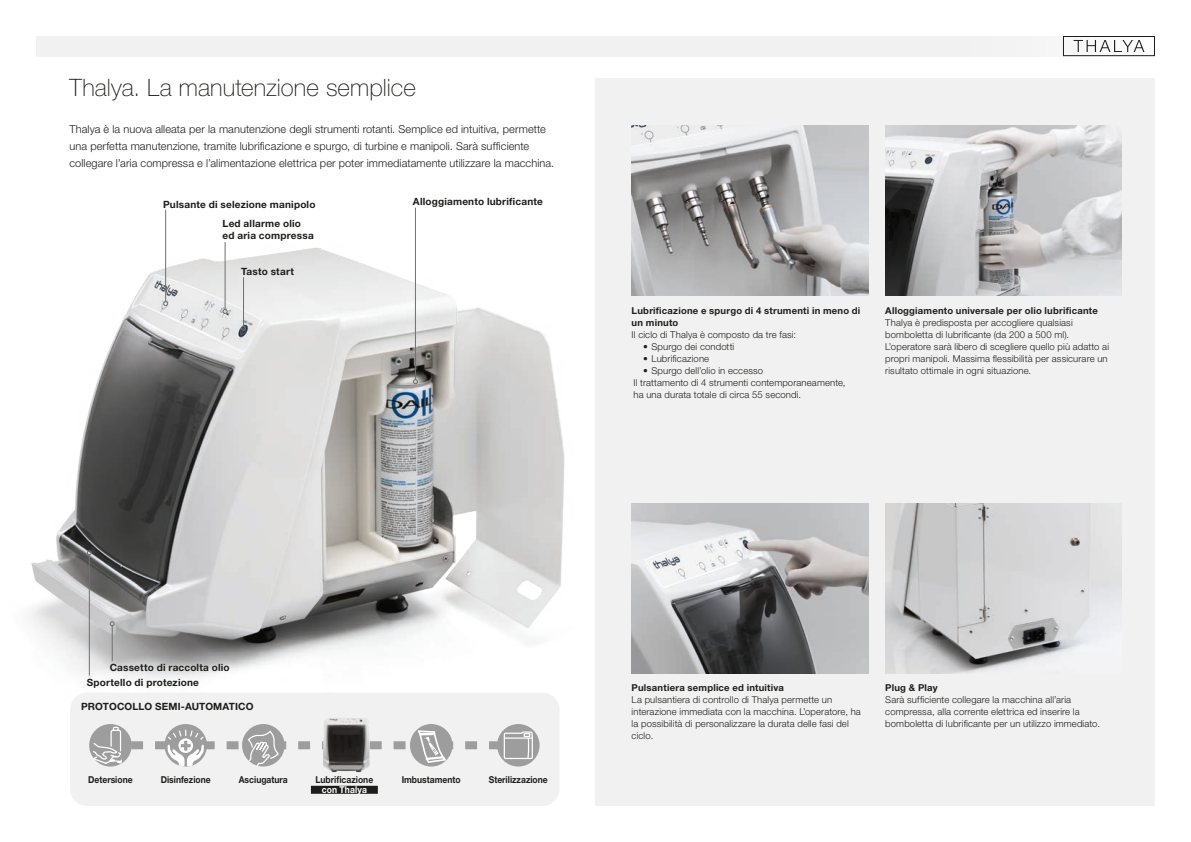
<style>
.page{position:relative;width:1191px;height:842px;background:#fff}
.page>*{position:absolute;margin:0;border:0;box-sizing:border-box;transform-origin:0 0}
.t1{font:100 24px "Helvetica Neue LT Std";letter-spacing:.005em;color:#1d1d1b}
.t2{font:300 11px/17px "Helvetica Neue LT Std";letter-spacing:.01em;color:#1d1d1b}
.t3{font:700 10px/12px "Helvetica Neue LT Std";letter-spacing:.02em;color:#1d1d1b}
.t4{font:300 9.5px/12px "Helvetica Neue LT Std";letter-spacing:.015em;color:#1d1d1b}
.t5{font:700 9.5px/12px "Helvetica Neue LT Std";letter-spacing:.02em;color:#1d1d1b}
.t6{font:700 9.5px "Helvetica Neue LT Std";color:#1d1d1b;scale:.9 1}
.t7{font:700 9.5px "Helvetica Neue LT Std";letter-spacing:.015em;color:#fff;scale:.9 1}
</style>
<div class="page">
<div style="left:595px;top:79px;width:560px;height:727px;background:#f1f1f1"></div>
<img style="left:30px;top:207px;width:535px;height:499px">
<div style="left:70px;top:693px;width:489px;height:113px;background:#f1f1f1;border-radius:17px"></div>
<div style="left:36px;top:36px;width:1119px;height:20px;background:#f1f1f1"></div>
<svg style="left:1073px;top:40px;width:71px;height:12px"></svg>
<div style="left:1063px;top:36px;width:92px;height:20px;border:1px solid #1d1d1b"></div>
<hr style="left:89px;top:555px;width:1px;height:121px;background:#70706f">
<svg style="left:87px;top:550px;width:5px;height:5px"></svg>
<hr style="left:112px;top:626px;width:1px;height:35px;background:#70706f">
<svg style="left:110px;top:621px;width:5px;height:5px"></svg>
<hr style="left:165px;top:210px;width:1px;height:92px;background:#70706f">
<svg style="left:163px;top:301px;width:5px;height:5px"></svg>
<hr style="left:243px;top:277px;width:1px;height:49px;background:#70706f">
<svg style="left:241px;top:326px;width:5px;height:5px"></svg>
<hr style="left:225px;top:242px;width:1px;height:67px;background:#70706f">
<svg style="left:223px;top:309px;width:5px;height:5px"></svg>
<hr style="left:415px;top:208px;width:1px;height:172px;background:#70706f">
<svg style="left:413px;top:379px;width:5px;height:5px"></svg>
<div style="left:311px;top:786px;width:67px;height:8px;background:#1d1d1b"></div>
<svg style="left:242px;top:724px;width:42px;height:42px"></svg>
<div style="left:164px;top:724px;width:43px;height:42px;background:#9d9d9d;border-radius:50%"></div>
<div style="left:497px;top:724px;width:42px;height:42px;background:#9d9d9d;border-radius:50%"></div>
<div style="left:410px;top:724px;width:42px;height:42px;background:#9d9d9d;border-radius:50%"></div>
<div style="left:89px;top:724px;width:43px;height:42px;background:#9d9d9d;border-radius:50%"></div>
<svg style="left:92px;top:726px;width:441px;height:41px"></svg>
<img style="left:631px;top:125px;width:237px;height:170px">
<img style="left:885px;top:125px;width:236px;height:170px">
<img style="left:631px;top:503px;width:237px;height:170px">
<img style="left:885px;top:503px;width:236px;height:170px">
<img style="left:319px;top:718px;width:54px;height:55px">
<h1 class="t1" style="left:69px;top:74px;width:348px">Thalya. La manutenzione semplice</h1>
<p class="t2" style="left:69px;top:120px;width:486px">Thalya è la nuova alleata per la manutenzione degli strumenti rotanti. Semplice ed intuitiva, permette una perfetta manutenzione, tramite lubrificazione e spurgo, di turbine e manipoli. Sarà sufficiente collegare l’aria compressa e l’alimentazione elettrica per poter immediatamente utilizzare la macchina.</p>
<p class="t3" style="left:163px;top:198px;width:154px">Pulsante di selezione manipolo</p>
<p class="t3" style="left:413px;top:196px;width:131px">Alloggiamento lubrificante</p>
<p class="t3" style="left:223px;top:217px;width:93px">Led allarme olio ed aria compressa</p>
<p class="t3" style="left:241px;top:265px;width:54px">Tasto start</p>
<p class="t5" style="left:631px;top:304px;width:230px">Lubrificazione e spurgo di 4 strumenti in meno di un minuto</p>
<p class="t4" style="left:631px;top:328px;width:166px">Il ciclo di Thalya è composto da tre fasi:</p>
<p class="t4" style="left:643px;top:340px;width:93px">• Spurgo dei condotti</p>
<p class="t4" style="left:643px;top:352px;width:68px">• Lubrificazione</p>
<p class="t4" style="left:633px;top:364px;width:213px;text-indent:10px">• Spurgo dell’olio in eccesso<br>Il trattamento di 4 strumenti contemporaneamente, ha una durata totale di circa 55 secondi.</p>
<p class="t5" style="left:885px;top:304px;width:214px">Alloggiamento universale per olio lubrificante</p>
<p class="t4" style="left:885px;top:316px;width:225px">Thalya è predisposta per accogliere qualsiasi bomboletta di lubrificante (da 200 a 500 ml).<br>L’operatore sarà libero di scegliere quello più adatto ai propri manipoli. Massima flessibilità per assicurare un risultato ottimale in ogni situazione.</p>
<p class="t3" style="left:87px;top:659px;width:144px;line-height:14.9px;text-indent:23px">Cassetto di raccolta olio<br>Sportello di protezione</p>
<p class="t3" style="left:81px;top:700px;width:174px">PROTOCOLLO SEMI-AUTOMATICO</p>
<p class="t6" style="left:88px;top:774px;width:51px">Detersione</p>
<p class="t6" style="left:161px;top:774px;width:57px">Disinfezione</p>
<p class="t6" style="left:239px;top:774px;width:56px">Asciugatura</p>
<p class="t6" style="left:315px;top:774px;width:66px">Lubrificazione</p>
<p class="t6" style="left:402px;top:774px;width:67px">Imbustamento</p>
<p class="t6" style="left:489px;top:774px;width:67px">Sterilizzazione</p>
<p class="t7" style="left:322px;top:784px;width:52px">con Thalya</p>
<p class="t5" style="left:631px;top:681px;width:154px">Pulsantiera semplice ed intuitiva</p>
<p class="t4" style="left:631px;top:693px;width:231px">La pulsantiera di controllo di Thalya permette un interazione immediata con la macchina. L’operatore, ha la possibilità di personalizzare la durata delle fasi del ciclo.</p>
<p class="t5" style="left:885px;top:681px;width:54px">Plug &amp; Play</p>
<p class="t4" style="left:885px;top:693px;width:216px">Sarà sufficiente collegare la macchina all’aria compressa, alla corrente elettrica ed inserire la bomboletta di lubrificante per un utilizzo immediato.</p>
</div>
